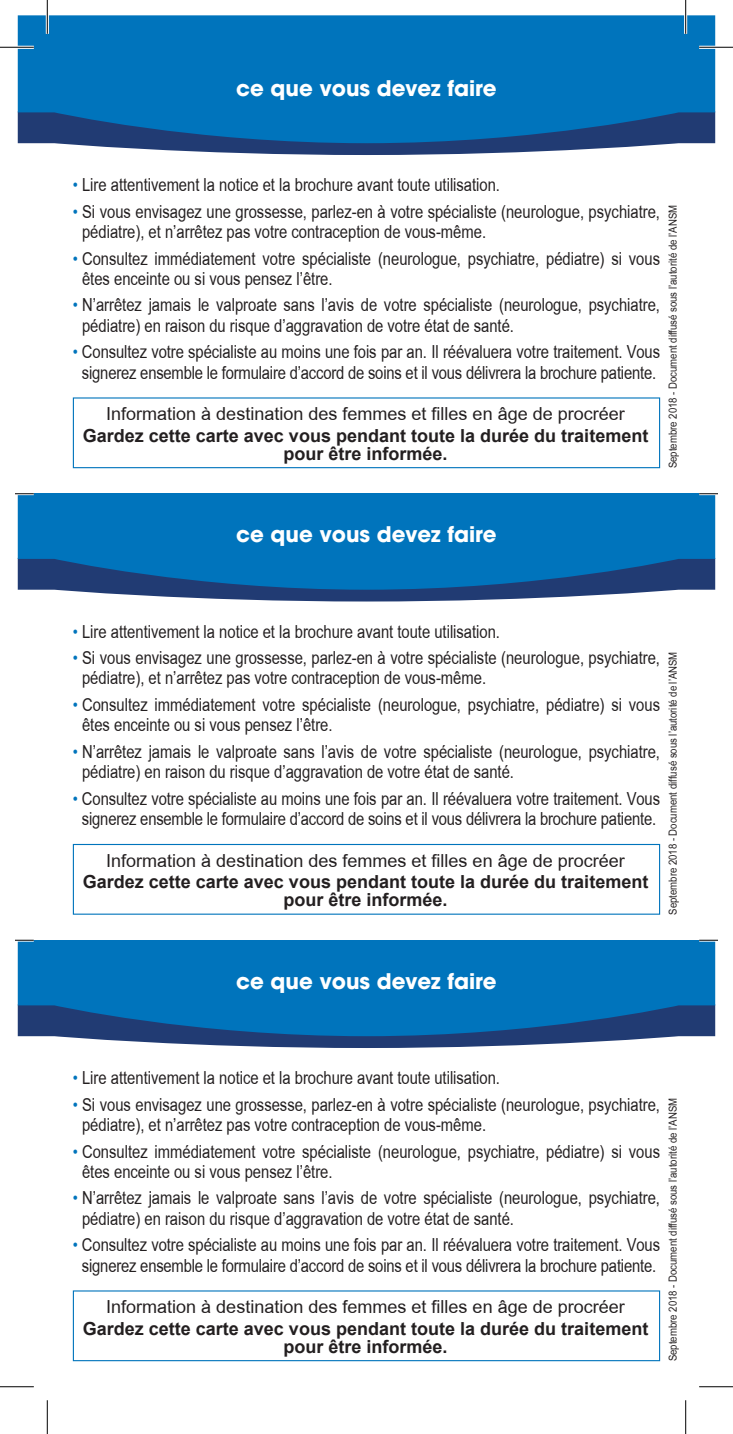
<style>
.page{position:relative;width:733px;height:1434px;background:#fff}
.page>*{position:absolute;margin:0;border:0;box-sizing:border-box;transform-origin:0 0}
.t1{font:700 21.38px "Avant Garde";color:#fff}
.t2{font:18px/20.2px "Arial";color:#231f20;scale:.82 1}
.t3{font:700 18px/18px "Arial";color:#231f20;text-align:center}
.t4{font:18px "Arial";color:#231f20}
.t5{font:11.25px "Arial";color:#231f20;scale:.85 1}
.s1{color:#0074bc}
</style>
<div class="page">
<div style="left:73px;top:397px;width:587px;height:71px;border:1px solid #0074bc"></div>
<svg style="left:18px;top:143px;width:697px;height:12px"></svg>
<svg style="left:18px;top:15px;width:697px;height:128px;background:#036eb5"></svg>
<div style="left:73px;top:844px;width:587px;height:71px;border:1px solid #0074bc"></div>
<svg style="left:58px;top:590px;width:617px;height:11px"></svg>
<svg style="left:18px;top:494px;width:697px;height:96px;background:#046cb2"></svg>
<svg style="left:15px;top:493px;width:19px;height:2px"></svg>
<svg style="left:699px;top:493px;width:18px;height:2px"></svg>
<div style="left:73px;top:1290px;width:587px;height:71px;border:1px solid #0074bc"></div>
<svg style="left:18px;top:1036px;width:697px;height:12px"></svg>
<svg style="left:18px;top:940px;width:697px;height:96px;background:#046cb2"></svg>
<svg style="left:15px;top:939px;width:19px;height:3px"></svg>
<svg style="left:699px;top:939px;width:18px;height:3px"></svg>
<hr style="left:0;top:46px;width:34px;height:3px;background:#fff">
<hr style="left:699px;top:46px;width:33px;height:3px;background:#fff">
<hr style="left:46px;top:0;width:3px;height:34px;background:#fff">
<hr style="left:684px;top:0;width:2px;height:34px;background:#fff">
<hr style="left:0;top:47px;width:34px;height:1px;background:#000">
<hr style="left:699px;top:47px;width:33px;height:1px;background:#000">
<hr style="left:0;top:1386px;width:34px;height:1px;background:#000">
<hr style="left:699px;top:1386px;width:33px;height:1px;background:#000">
<hr style="left:47px;top:0;width:1px;height:34px;background:#000">
<hr style="left:47px;top:1400px;width:1px;height:34px;background:#000">
<hr style="left:685px;top:0;width:1px;height:34px;background:#000">
<hr style="left:685px;top:1400px;width:1px;height:34px;background:#000">
<p class="t1" style="left:236px;top:74px;width:262px">ce que vous devez faire</p>
<p class="t2" style="left:73px;top:175px;width:522px"><span class="s1">•</span> Lire attentivement la notice et la brochure avant toute utilisation.</p>
<p class="t2" style="left:82px;top:201px;width:706px;text-indent:-9px"><span class="s1">•</span> Si vous envisagez une grossesse, parlez-en à votre spécialiste (neurologue, psychiatre, pédiatre), et n’arrêtez pas votre contraception de vous-même.</p>
<p class="t2" style="left:82px;top:248px;width:706px;text-indent:-9px"><span class="s1">•</span> Consultez immédiatement votre spécialiste (neurologue, psychiatre, pédiatre) si vous êtes enceinte ou si vous pensez l’être.</p>
<p class="t2" style="left:82px;top:295px;width:706px;text-indent:-9px"><span class="s1">•</span> N’arrêtez jamais le valproate sans l’avis de votre spécialiste (neurologue, psychiatre, pédiatre) en raison du risque d’aggravation de votre état de santé.</p>
<p class="t2" style="left:73px;top:342px;width:717px;text-align:center"><span class="s1">•</span> Consultez votre spécialiste au moins une fois par an. Il réévaluera votre traitement. Vous signerez ensemble le formulaire d’accord de soins et il vous délivrera la brochure patiente.</p>
<p class="t4" style="left:106px;top:402px;width:520px">Information à destination des femmes et filles en âge de procréer</p>
<p class="t3" style="left:83px;top:427px;width:567px">Gardez cette carte avec vous pendant toute la durée du traitement pour être informée.</p>
<p class="t5" style="left:664px;top:468px;width:311px;rotate:-90deg">Septembre 2018 - Document diffusé sous l’autorité de l’ANSM</p>
<p class="t1" style="left:236px;top:520px;width:262px">ce que vous devez faire</p>
<p class="t2" style="left:73px;top:621px;width:522px"><span class="s1">•</span> Lire attentivement la notice et la brochure avant toute utilisation.</p>
<p class="t2" style="left:82px;top:648px;width:706px;text-indent:-9px"><span class="s1">•</span> Si vous envisagez une grossesse, parlez-en à votre spécialiste (neurologue, psychiatre, pédiatre), et n’arrêtez pas votre contraception de vous-même.</p>
<p class="t2" style="left:82px;top:695px;width:706px;text-indent:-9px"><span class="s1">•</span> Consultez immédiatement votre spécialiste (neurologue, psychiatre, pédiatre) si vous êtes enceinte ou si vous pensez l’être.</p>
<p class="t2" style="left:82px;top:741px;width:706px;text-indent:-9px"><span class="s1">•</span> N’arrêtez jamais le valproate sans l’avis de votre spécialiste (neurologue, psychiatre, pédiatre) en raison du risque d’aggravation de votre état de santé.</p>
<p class="t2" style="left:73px;top:788px;width:717px;text-align:center"><span class="s1">•</span> Consultez votre spécialiste au moins une fois par an. Il réévaluera votre traitement. Vous signerez ensemble le formulaire d’accord de soins et il vous délivrera la brochure patiente.</p>
<p class="t4" style="left:106px;top:848px;width:520px">Information à destination des femmes et filles en âge de procréer</p>
<p class="t3" style="left:83px;top:873px;width:567px">Gardez cette carte avec vous pendant toute la durée du traitement pour être informée.</p>
<p class="t5" style="left:664px;top:915px;width:311px;rotate:-90deg">Septembre 2018 - Document diffusé sous l’autorité de l’ANSM</p>
<p class="t1" style="left:236px;top:967px;width:262px">ce que vous devez faire</p>
<p class="t2" style="left:73px;top:1067px;width:522px"><span class="s1">•</span> Lire attentivement la notice et la brochure avant toute utilisation.</p>
<p class="t2" style="left:82px;top:1094px;width:706px;text-indent:-9px"><span class="s1">•</span> Si vous envisagez une grossesse, parlez-en à votre spécialiste (neurologue, psychiatre, pédiatre), et n’arrêtez pas votre contraception de vous-même.</p>
<p class="t2" style="left:82px;top:1141px;width:706px;text-indent:-9px"><span class="s1">•</span> Consultez immédiatement votre spécialiste (neurologue, psychiatre, pédiatre) si vous êtes enceinte ou si vous pensez l’être.</p>
<p class="t2" style="left:82px;top:1188px;width:706px;text-indent:-9px"><span class="s1">•</span> N’arrêtez jamais le valproate sans l’avis de votre spécialiste (neurologue, psychiatre, pédiatre) en raison du risque d’aggravation de votre état de santé.</p>
<p class="t2" style="left:73px;top:1235px;width:717px;text-align:center"><span class="s1">•</span> Consultez votre spécialiste au moins une fois par an. Il réévaluera votre traitement. Vous signerez ensemble le formulaire d’accord de soins et il vous délivrera la brochure patiente.</p>
<p class="t4" style="left:106px;top:1295px;width:520px">Information à destination des femmes et filles en âge de procréer</p>
<p class="t3" style="left:83px;top:1320px;width:567px">Gardez cette carte avec vous pendant toute la durée du traitement pour être informée.</p>
<p class="t5" style="left:664px;top:1361px;width:311px;rotate:-90deg">Septembre 2018 - Document diffusé sous l’autorité de l’ANSM</p>
</div>
